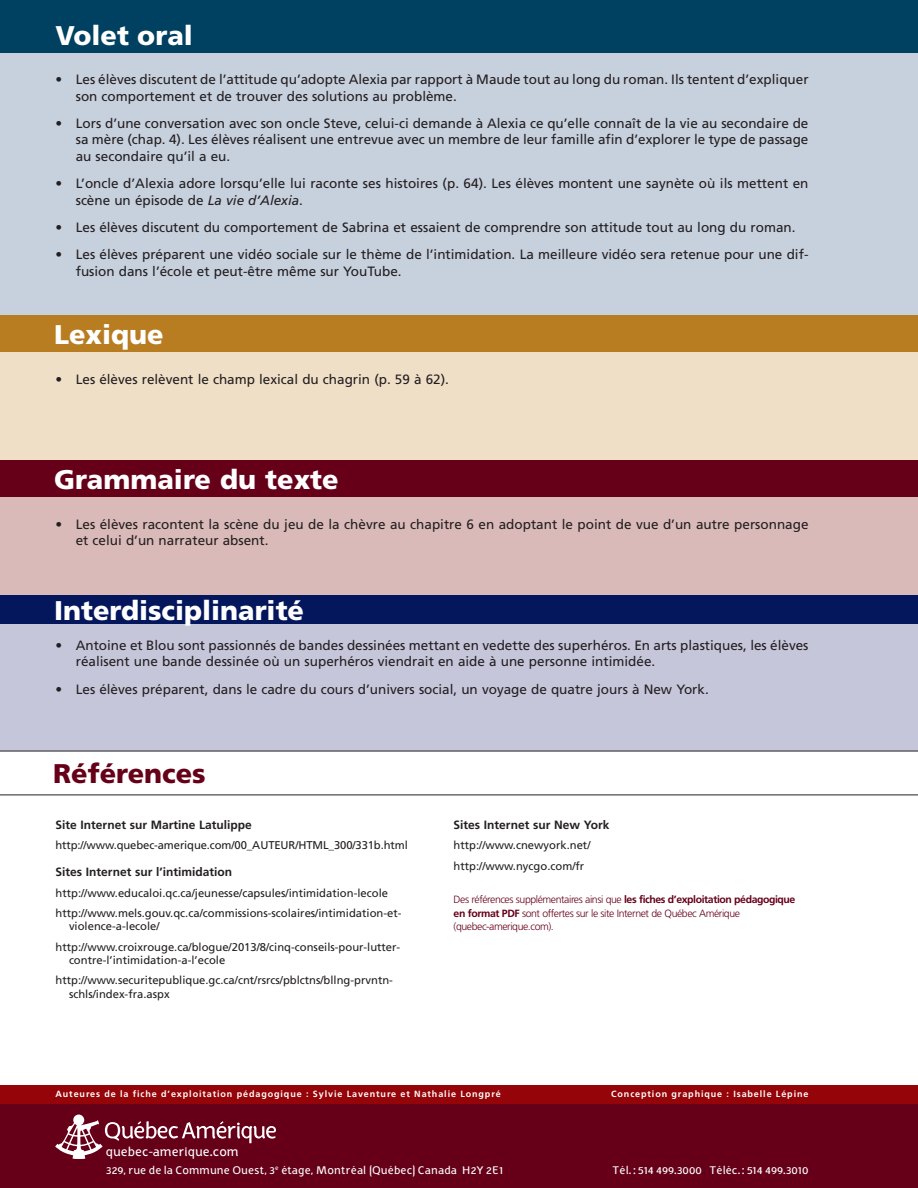
<style>
.page{position:relative;width:918px;height:1188px;background:#fff}
.page>*{position:absolute;margin:0;border:0;box-sizing:border-box;transform-origin:0 0}
.t1{font:900 27px "Frutiger";color:#fff}
.t2{font:900 27px "Frutiger";color:#660019}
.Normal_e{font:700 13.65px "Halvorsen";color:#fff}
.t3{font:13.5px/16.5px "Frutiger";color:#231f20}
.t4{font:700 12px "Halvorsen";letter-spacing:.005em;color:#fff}
.Ref-Nom{font:700 12px "Frutiger";color:#231f20}
.Ref-www{font:11.25px/13.5px "Frutiger";color:#231f20}
.t5{font:300 10.5px/13.5px "Frutiger";letter-spacing:-.04em;color:#660019}
.t6{font:700 9px "Frutiger";letter-spacing:.1em;color:#fff}
.s1{font-style:italic}
.s2{font-weight:700}
</style>
<div class="page">
<div style="left:0;top:1087px;width:918px;height:101px;background:#660019"></div>
<div style="left:0;top:1086px;width:918px;height:18px;background:#940408"></div>
<svg style="left:55px;top:1115px;width:221px;height:44px"></svg>
<div style="left:0;top:53px;width:918px;height:263px;background:#c7d0dd"></div>
<div style="left:0;top:0;width:918px;height:53px;background:#004060"></div>
<div style="left:0;top:322px;width:918px;height:138px;background:#f0dfc7"></div>
<div style="left:0;top:316px;width:918px;height:36px;background:#b87c21"></div>
<div style="left:0;top:605px;width:918px;height:180px;background:#c6c6db"></div>
<div style="left:0;top:595px;width:918px;height:29px;background:#04175c"></div>
<div style="left:0;top:751px;width:918px;height:44px;background:#fff"></div>
<div style="left:0;top:495px;width:918px;height:100px;background:#dabab9"></div>
<div style="left:0;top:460px;width:918px;height:36px;background:#660019"></div>
<p class="t1" style="left:56px;top:19px;width:139px">Volet oral</p>
<p class="t3" style="left:76px;top:71px;width:734px;text-indent:-20px">• Les élèves discutent de l’attitude qu’adopte Alexia par rapport à Maude tout au long du roman. Ils tentent d’expliquer son comportement et de trouver des solutions au problème.</p>
<p class="t3" style="left:76px;top:115px;width:734px;text-align:justify;text-indent:-20px">• Lors d’une conversation avec son oncle Steve, celui-ci demande à Alexia ce qu’elle connaît de la vie au secondaire de sa mère (chap. 4). Les élèves réalisent une entrevue avec un membre de leur famille afin d’explorer le type de passage au secondaire qu’il a eu.</p>
<p class="t3" style="left:76px;top:175px;width:734px;text-indent:-20px">• L’oncle d’Alexia adore lorsqu’elle lui raconte ses histoires (p. 64). Les élèves montent une saynète où ils mettent en scène un épisode de <span class="s1">La vie d’Alexia</span>.</p>
<p class="t3" style="left:56px;top:219px;width:742px">• Les élèves discutent du comportement de Sabrina et essaient de comprendre son attitude tout au long du roman.</p>
<p class="t3" style="left:76px;top:246px;width:734px;text-indent:-20px">• Les élèves préparent une vidéo sociale sur le thème de l’intimidation. La meilleure vidéo sera retenue pour une dif&shy;fusion dans l’école et peut-être même sur YouTube.</p>
<p class="t1" style="left:54px;top:318px;width:111px">Lexique</p>
<p class="t3" style="left:56px;top:371px;width:395px">• Les élèves relèvent le champ lexical du chagrin (p. 59 à 62).</p>
<p class="t1" style="left:54px;top:463px;width:286px">Grammaire du texte</p>
<p class="t3" style="left:76px;top:516px;width:734px;text-indent:-20px">• Les élèves racontent la scène du jeu de la chèvre au chapitre 6 en adoptant le point de vue d’un autre personnage et celui d’un narrateur absent.</p>
<p class="t1" style="left:54px;top:594px;width:252px">Interdisciplinarité</p>
<p class="t3" style="left:76px;top:637px;width:734px;text-indent:-20px">• Antoine et Blou sont passionnés de bandes dessinées mettant en vedette des superhéros. En arts plastiques, les élèves réalisent une bande dessinée où un superhéros viendrait en aide à une personne intimidée.</p>
<p class="t3" style="left:56px;top:680px;width:655px">• Les élèves préparent, dans le cadre du cours d’univers social, un voyage de quatre jours à New York.</p>
<p class="t2" style="left:53px;top:758px;width:154px">Références</p>
<p class="Ref-Nom" style="left:56px;top:818px;width:198px">Site Internet sur Martine Latulippe</p>
<p class="Ref-www" style="left:56px;top:839px;width:354px">http://www.quebec-amerique.com/00_AUTEUR/HTML_300/331b.html</p>
<p class="Ref-Nom" style="left:56px;top:865px;width:178px">Sites Internet sur l’intimidation</p>
<p class="Ref-www" style="left:56px;top:886px;width:334px">http://www.educaloi.qc.ca/jeunesse/capsules/intimidation-lecole</p>
<p class="Ref-www" style="left:69px;top:906px;width:334px;text-indent:-14px">http://www.mels.gouv.qc.ca/commissions-scolaires/intimidation-et&shy;violence-a-lecole/</p>
<p class="Ref-www" style="left:69px;top:940px;width:333px;text-indent:-14px">http://www.croixrouge.ca/blogue/2013/8/cinq-conseils-pour-lutter&shy;contre-l’intimidation-a-l’ecole</p>
<p class="Ref-www" style="left:69px;top:974px;width:326px;text-indent:-14px">http://www.securitepublique.gc.ca/cnt/rsrcs/pblctns/bllng-prvntn&shy;schls/index-fra.aspx</p>
<p class="Ref-Nom" style="left:454px;top:818px;width:157px">Sites Internet sur New York</p>
<p class="Ref-www" style="left:454px;top:839px;width:138px">http://www.cnewyork.net/</p>
<p class="Ref-www" style="left:454px;top:859px;width:132px">http://www.nycgo.com/fr</p>
<p class="t5" style="left:454px;top:893px;width:343px">Des références supplémentaires ainsi que <span class="s2">les fiches d’exploitation pédagogique en format PDF</span> sont offertes sur le site Internet de Québec Amérique (quebec-amerique.com).</p>
<p class="t6" style="left:56px;top:1088px;width:447px">Auteures de la fiche d’exploitation pédagogique : Sylvie Laventure et Nathalie Longpré</p>
<p class="t6" style="left:611px;top:1088px;width:199px">Conception graphique : Isabelle Lépine</p>
<p class="Normal_e" style="left:106px;top:1145px;width:135px">quebec-amerique.com</p>
<p class="t4" style="left:106px;top:1164px;width:398px">329, rue de la Commune Ouest, 3<sup>e</sup> étage, Montréal (Québec) Canada H2Y 2E1</p>
<p class="t4" style="left:612px;top:1164px;width:198px">Tél. : 514 499.3000 Téléc. : 514 499.3010</p>
</div>
